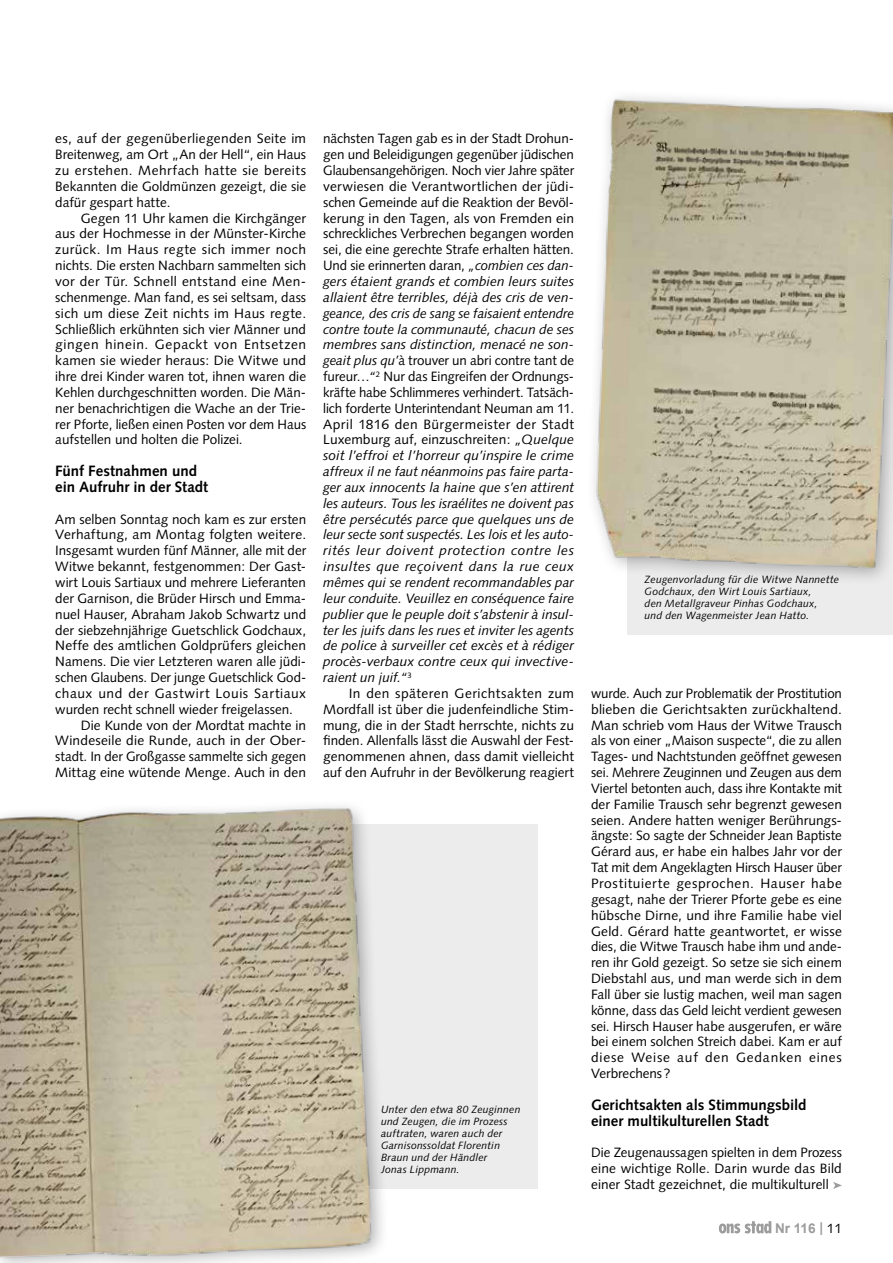
<style>
.page{position:relative;width:893px;height:1263px;background:#fff}
.page>*{position:absolute;margin:0;border:0;box-sizing:border-box;transform-origin:0 0}
.t1{font:700 15px/15.9px "Syntax";color:#000}
.t2{font:13.5px/15.9px "Syntax";color:#000;text-align:justify}
.t3{font:italic 13.5px/15.9px "Syntax";color:#000;text-align:justify}
.t4{font:13.5px "Syntax";letter-spacing:.04em;color:#000}
.t5{font:700 13.5px "Arial";color:#9c9c9d}
.t6{font:italic 10.5px/12px "Syntax";letter-spacing:.015em;color:#000}
.s1{font-style:normal}
.s2{font-family:"Syntax";font-weight:400;color:#000}
</style>
<div class="page">
<svg style="left:719px;top:1221px;width:52px;height:12px"></svg>
<div style="left:3px;top:825px;width:534px;height:364px;background:#ececec"></div>
<div style="left:0;top:799px;width:389px;height:464px;background:#000;opacity:.3"></div>
<img style="left:0;top:802px;width:377px;height:461px">
<svg style="left:833px;top:1182px;width:9px;height:7px"></svg>
<div style="left:628px;top:121px;width:265px;height:513px;background:#ececec"></div>
<img style="left:594px;top:96px;width:299px;height:491px">
<p class="t2" style="left:55px;top:131px;width:252px">es, auf der gegenüberliegenden Seite im Breitenweg, am Ort „An der Hell“, ein Haus zu erstehen. Mehrfach hatte sie bereits Bekannten die Goldmünzen gezeigt, die sie dafür gespart hatte.</p>
<p class="t2" style="left:55px;top:210px;width:252px;text-indent:26px">Gegen 11 Uhr kamen die Kirchgänger aus der Hochmesse in der Münster-Kirche zurück. Im Haus regte sich immer noch nichts. Die ersten Nachbarn sammelten sich vor der Tür. Schnell entstand eine Men&shy;schenmenge. Man fand, es sei seltsam, dass sich um diese Zeit nichts im Haus regte.<br>Schließlich erkühnten sich vier Männer und gingen hinein. Gepackt von Entsetzen kamen sie wieder heraus: Die Witwe und ihre drei Kinder waren tot, ihnen waren die Kehlen durchgeschnitten worden. Die Män&shy;ner benachrichtigen die Wache an der Trie&shy;rer Pforte, ließen einen Posten vor dem Haus aufstellen und holten die Polizei.</p>
<p class="t1" style="left:55px;top:463px;width:154px">Fünf Festnahmen und ein Aufruhr in der Stadt</p>
<p class="t2" style="left:55px;top:511px;width:252px">Am selben Sonntag noch kam es zur ersten</p>
<p class="t2" style="left:55px;top:527px;width:252px">Verhaftung, am Montag folgten weitere.</p>
<p class="t2" style="left:55px;top:543px;width:252px">Insgesamt wurden fünf Männer, alle mit der</p>
<p class="t2" style="left:55px;top:559px;width:252px">Witwe bekannt, festgenommen: Der Gast-</p>
<p class="t2" style="left:55px;top:574px;width:252px">wirt Louis Sartiaux und mehrere Lieferanten</p>
<p class="t2" style="left:55px;top:590px;width:252px">der Garnison, die Brüder Hirsch und Emma-</p>
<p class="t2" style="left:55px;top:606px;width:252px">nuel Hauser, Abraham Jakob Schwartz und</p>
<p class="t2" style="left:55px;top:622px;width:252px">der siebzehnjährige Guetschlick Godchaux,</p>
<p class="t2" style="left:55px;top:638px;width:252px">Neffe des amtlichen Goldprüfers gleichen</p>
<p class="t2" style="left:55px;top:654px;width:252px">Namens. Die vier Letzteren waren alle jüdi-</p>
<p class="t2" style="left:55px;top:669px;width:252px">schen Glaubens. Der junge Guetschlick God-</p>
<p class="t4" style="left:55px;top:685px;width:252px">chaux und der Gastwirt Louis Sartiaux</p>
<p class="t2" style="left:55px;top:701px;width:239px">wurden recht schnell wieder freigelassen.</p>
<p class="t2" style="left:81px;top:717px;width:227px">Die Kunde von der Mordtat machte in</p>
<p class="t2" style="left:55px;top:733px;width:252px">Windeseile die Runde, auch in der Ober-</p>
<p class="t2" style="left:55px;top:749px;width:252px">stadt. In der Großgasse sammelte sich gegen</p>
<p class="t2" style="left:55px;top:764px;width:252px">Mittag eine wütende Menge. Auch in den</p>
<p class="t3" style="left:323px;top:131px;width:252px"><span class="s1">nächsten Tagen gab es in der Stadt Drohun&shy;gen und Beleidigungen gegenüber jüdischen Glaubensangehörigen. Noch vier Jahre später verwiesen die Verantwortlichen der jüdi&shy;schen Gemeinde auf die Reaktion der Bevöl&shy;kerung in den Tagen, als von Fremden ein schreckliches Verbrechen begangen worden sei, die eine gerechte Strafe erhalten hätten.<br>Und sie erinnerten daran,</span> „combien ces dan&shy;gers étaient grands et combien leurs suites allaient être terribles, déjà des cris de ven&shy;geance, des cris de sang se faisaient entendre contre toute la communauté, chacun de ses membres sans distinction, menacé ne son&shy;geait plus qu’<span class="s1">à trouver un abri contre tant de fureur…</span>“<sup>2</sup> <span class="s1">Nur das Eingreifen der Ordnungs&shy;kräfte habe Schlimmeres verhindert. Tatsäch&shy;lich forderte Unterintendant Neuman am 11.<br>April 1816 den Bürgermeister der Stadt Luxemburg auf, einzuschreiten:</span> „Quelque soit l’effroi et l’horreur qu’inspire le crime affreux il ne faut néanmoins pas faire parta&shy;ger aux innocents la haine que s’en attirent les auteurs. Tous les israélites ne doivent pas être persécutés parce que quelques uns de leur secte sont suspectés. Les lois et les auto&shy;rités leur doivent protection contre les insultes que reçoivent dans la rue ceux mêmes qui se rendent recommandables par leur conduite. Veuillez en conséquence faire publier que le peuple doit s’abstenir à insul&shy;ter les juifs dans les rues et inviter les agents de police à surveiller cet excès et à rédiger procès-verbaux contre ceux qui invective&shy;raient un juif.“<sup>3</sup></p>
<p class="t2" style="left:323px;top:685px;width:252px;text-indent:26px">In den späteren Gerichtsakten zum Mordfall ist über die judenfeindliche Stim&shy;mung, die in der Stadt herrschte, nichts zu finden. Allenfalls lässt die Auswahl der Fest&shy;genommenen ahnen, dass damit vielleicht auf den Aufruhr in der Bevölkerung reagiert</p>
<p class="t2" style="left:591px;top:685px;width:252px">wurde. Auch zur Problematik der Prostitution blieben die Gerichtsakten zurückhaltend.<br>Man schrieb vom Haus der Witwe Trausch als von einer „Maison suspecte“, die zu allen Tages- und Nachtstunden geöffnet gewesen sei. Mehrere Zeuginnen und Zeugen aus dem Viertel betonten auch, dass ihre Kontakte mit der Familie Trausch sehr begrenzt gewesen seien. Andere hatten weniger Berührungs&shy;ängste: So sagte der Schneider Jean Baptiste Gérard aus, er habe ein halbes Jahr vor der Tat mit dem Angeklagten Hirsch Hauser über Prostituierte gesprochen. Hauser habe gesagt, nahe der Trierer Pforte gebe es eine hübsche Dirne, und ihre Familie habe viel Geld. Gérard hatte geantwortet, er wisse dies, die Witwe Trausch habe ihm und ande&shy;ren ihr Gold gezeigt. So setze sie sich einem Diebstahl aus, und man werde sich in dem Fall über sie lustig machen, weil man sagen könne, dass das Geld leicht verdient gewesen sei. Hirsch Hauser habe ausgerufen, er wäre bei einem solchen Streich dabei. Kam er auf diese Weise auf den Gedanken eines Verbrechens?</p>
<p class="t1" style="left:591px;top:1097px;width:217px">Gerichtsakten als Stimmungsbild einer multikulturellen Stadt</p>
<p class="t2" style="left:591px;top:1145px;width:252px">Die Zeugenaussagen spielten in dem Prozess eine wichtige Rolle. Darin wurde das Bild einer Stadt gezeichnet, die multikulturell</p>
<p class="t6" style="left:645px;top:573px;width:196px">Zeugenvorladung für die Witwe Nannette Godchaux, den Wirt Louis Sartiaux,<br>den Metallgraveur Pinhas Godchaux,<br>und den Wagenmeister Jean Hatto.</p>
<p class="t6" style="left:381px;top:1103px;width:141px">Unter den etwa 80 Zeuginnen und Zeugen, die im Prozess auftraten, waren auch der<br>Garnisonssoldat Florentin<br>Braun und der Händler<br>Jonas Lippmann.</p>
<p class="t5" style="left:775px;top:1219px;width:68px">Nr 116 | <span class="s2">11</span></p>
</div>
